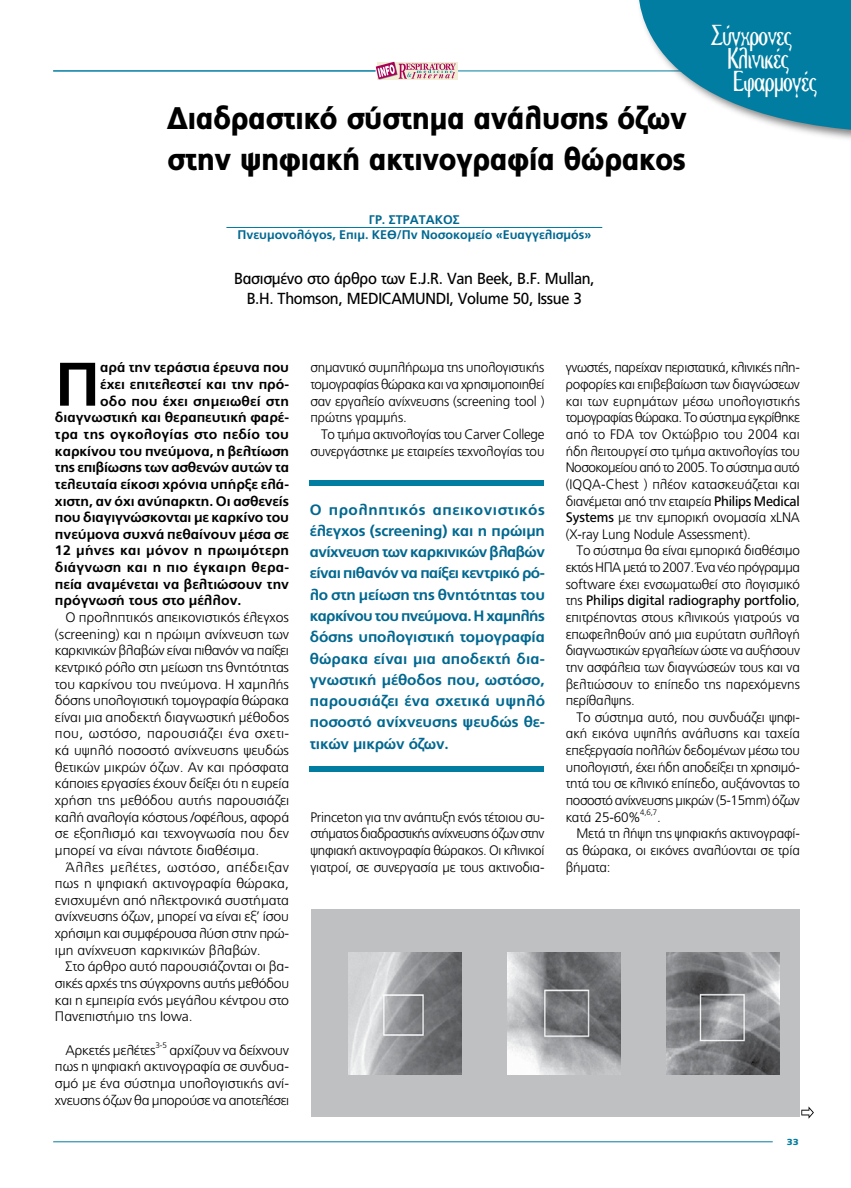
<style>
.page{position:relative;width:851px;height:1188px;background:#fff}
.page>*{position:absolute;margin:0;border:0;box-sizing:border-box;transform-origin:0 0}
.t1{font:700 61.38px "PF Catalog";color:#000}
.t2{font:900 31.25px/41.2px "PF Catalog";letter-spacing:-.025em;color:#000;scale:.9 1}
.t3{font:300 30px/23px "CF Holly";letter-spacing:-.05em;color:#fff;scale:.8 1}
.t4{font:16px/20px "PF Catalog";letter-spacing:-.02em;color:#000;text-align:center;scale:.95 1}
.t5{font:700 15px/21.2px "PF Catalog";letter-spacing:-.005em;color:#006890;text-align:justify}
.t6{font:300 13.75px/16.6px "PF Catalog";letter-spacing:-.01em;color:#000;text-align:justify}
.t7{font:700 13.75px "PF Catalog";color:#000}
.t8{font:700 13.75px "PF Catalog";letter-spacing:.02em;color:#000}
.t9{font:700 12.5px/15px "PF Catalog";color:#006890;text-align:center}
.t10{font:900 8.75px "PF Catalog";color:#007da0;scale:1.15 1}
.t11{font:300 8px "PF Catalog";color:#000}
.s1{font-weight:400}
</style>
<div class="page">
<hr style="left:457px;top:71px;width:340px;height:1px;background:#007da0">
<hr style="left:53px;top:71px;width:322px;height:1px;background:#007da0">
<div style="left:377px;top:62px;width:80px;height:18px;background:#f2eed6"></div>
<svg style="left:375px;top:62px;width:81px;height:18px"></svg>
<hr style="left:53px;top:1141px;width:719px;height:1px;background:#007da0">
<svg style="left:801px;top:1106px;width:12px;height:12px"></svg>
<div style="left:635px;top:0;width:215px;height:145px;background:#000;opacity:.5"></div>
<svg style="left:620px;top:0;width:230px;height:131px"></svg>
<hr style="left:226px;top:227px;width:376px;height:1px;background:#007da0">
<div style="left:311px;top:909px;width:489px;height:207px;background:#bec0c2"></div>
<img style="left:348px;top:952px;width:113px;height:121px">
<img style="left:507px;top:952px;width:113px;height:121px">
<img style="left:666px;top:952px;width:113px;height:121px">
<div style="left:310px;top:480px;width:234px;height:5px;background:#007da0"></div>
<div style="left:310px;top:765px;width:234px;height:6px;background:#007da0"></div>
<h2 class="t2" style="left:167px;top:98px;width:579px">Διαδραστικό σύστημα ανάλυσης όζων στην ψηφιακή ακτινογραφία θώρακος</h2>
<p class="t9" style="left:237px;top:212px;width:355px">ΓΡ. ΣΤΡΑΤΑΚΟΣ<br>Πνευμονολόγος, Επιμ. ΚΕΘ/Πν Νοσοκομείο «Ευαγγελισμός»</p>
<p class="t4" style="left:234px;top:269px;width:381px">Βασισμένο στο άρθρο των E.J.R. Van Beek, B.F. Mullan,<br>B.H. Thomson, MEDICAMUNDI, Volume 50, Issue 3</p>
<h3 class="t3" style="left:727px;top:24px;width:114px;text-indent:-17px">Σύγχρονες<br>Κλινικές<br>Εφαρμογές</h3>
<h1 class="t1" style="left:55px;top:348px;width:47px">Π</h1>
<p class="t7" style="left:100px;top:359px;width:190px">αρά την τεράστια έρευνα που</p>
<p class="t7" style="left:100px;top:376px;width:190px">έχει επιτελεστεί και την πρό-</p>
<p class="t7" style="left:100px;top:392px;width:190px">οδο που έχει σημειωθεί στη</p>
<p class="t7" style="left:55px;top:409px;width:235px">διαγνωστική και θεραπευτική φαρέ-</p>
<p class="t8" style="left:55px;top:426px;width:235px">τρα της ογκολογίας στο πεδίο του</p>
<p class="t7" style="left:55px;top:442px;width:236px">καρκίνου του πνεύμονα, η βελτίωση</p>
<p class="t7" style="left:55px;top:459px;width:236px">της επιβίωσης των ασθενών αυτών τα</p>
<p class="t7" style="left:55px;top:476px;width:235px">τελευταία είκοσι χρόνια υπήρξε ελά-</p>
<p class="t7" style="left:55px;top:492px;width:235px">χιστη, αν όχι ανύπαρκτη. Οι ασθενείς</p>
<p class="t7" style="left:55px;top:509px;width:235px">που διαγιγνώσκονται με καρκίνο του</p>
<p class="t7" style="left:55px;top:525px;width:235px">πνεύμονα συχνά πεθαίνουν μέσα σε</p>
<p class="t8" style="left:55px;top:542px;width:236px">12 μήνες και μόνον η πρωιμότερη</p>
<p class="t7" style="left:55px;top:559px;width:235px">διάγνωση και η πιο έγκαιρη θερα-</p>
<p class="t7" style="left:55px;top:575px;width:235px">πεία αναμένεται να βελτιώσουν την</p>
<p class="t7" style="left:55px;top:592px;width:188px">πρόγνωσή τους στο μέλλον.</p>
<p class="t6" style="left:55px;top:609px;width:236px;text-indent:11px">Ο προληπτικός απεικονιστικός έλεγχος (screening) και η πρώιμη ανίχνευση των καρκινικών βλαβών είναι πιθανόν να παίξει κεντρικό ρόλο στη μείωση της θνητότητας του καρκίνου του πνεύμονα. Η χαμηλής δόσης υπολογιστική τομογραφία θώρακα είναι μια αποδεκτή διαγνωστική μέθοδος που, ωστόσο, παρουσιάζει ένα σχετι&shy;κά υψηλό ποσοστό ανίχνευσης ψευδώς θετικών μικρών όζων. Αν και πρόσφατα κάποιες εργασίες έχουν δείξει ότι η ευρεία χρήση της μεθόδου αυτής παρουσιάζει καλή αναλογία κόστους /οφέλους, αφορά σε εξοπλισμό και τεχνογνωσία που δεν μπορεί να είναι πάντοτε διαθέσιμα.</p>
<p class="t6" style="left:55px;top:858px;width:235px;text-indent:11px">Άλλες μελέτες, ωστόσο, απέδειξαν πως η ψηφιακή ακτινογραφία θώρακα, ενισχυμένη από ηλεκτρονικά συστήματα ανίχνευσης όζων, μπορεί να είναι εξ’ ίσου χρήσιμη και συμφέρουσα λύση στην πρώ&shy;ιμη ανίχνευση καρκινικών βλαβών.</p>
<p class="t6" style="left:55px;top:958px;width:235px;text-indent:11px">Στο άρθρο αυτό παρουσιάζονται οι βα&shy;σικές αρχές της σύγχρονης αυτής μεθόδου και η εμπειρία ενός μεγάλου κέντρου στο Πανεπιστήμιο της Iowa.</p>
<p class="t6" style="left:66px;top:1041px;width:91px">Αρκετές μελέτες</p>
<p class="t11" style="left:155px;top:1040px;width:13px">3-5</p>
<p class="t6" style="left:55px;top:1041px;width:235px;text-indent:115px">αρχίζουν να δείχνουν πως η ψηφιακή ακτινογραφία σε συνδυα&shy;σμό με ένα σύστημα υπολογιστικής ανί&shy;χνευσης όζων θα μπορούσε να αποτελέσει</p>
<p class="t6" style="left:310px;top:359px;width:235px">σημαντικό συμπλήρωμα της υπολογιστικής τομογραφίας θώρακα και να χρησιμοποιηθεί σαν εργαλείο ανίχνευσης (screening tool ) πρώτης γραμμής.</p>
<p class="t6" style="left:310px;top:426px;width:236px;text-align:right">Το τμήμα ακτινολογίας του Carver College συνεργάστηκε με εταιρείες τεχνολογίας του</p>
<p class="t5" style="left:310px;top:498px;width:237px">Ο προληπτικός απεικονιστικός έλεγχος (screening) και η πρώιμη ανίχνευση των καρκινικών βλαβών είναι πιθανόν να παίξει κεντρικό ρό&shy;λο στη μείωση της θνητότητας του καρκίνου του πνεύμονα. Η χαμηλής δόσης υπολογιστική τομογραφία θώρακα είναι μια αποδεκτή δια&shy;γνωστική μέθοδος που, ωστόσο, παρουσιάζει ένα σχετικά υψηλό ποσοστό ανίχνευσης ψευδώς θε&shy;τικών μικρών όζων.</p>
<p class="t6" style="left:310px;top:808px;width:236px">Princeton για την ανάπτυξη ενός τέτοιου συ&shy;στήματος διαδραστικής ανίχνευσης όζων στην ψηφιακή ακτινογραφία θώρακος. Οι κλινικοί γιατροί, σε συνεργασία με τους ακτινοδια-</p>
<p class="t6" style="left:565px;top:359px;width:236px">γνωστές, παρείχαν περιστατικά, κλινικές πλη&shy;ροφορίες και επιβεβαίωση των διαγνώσεων και των ευρημάτων μέσω υπολογιστικής τομογραφίας θώρακα. Το σύστημα εγκρίθηκε από το FDA τον Οκτώβριο του 2004 και ήδη λειτουργεί στο τμήμα ακτινολογίας του Νοσοκομείου από το 2005. Το σύστημα αυτό (IQQA-Chest ) πλέον κατασκευάζεται και διανέμεται από την εταιρεία <span class="s1">Philips Medical Systems</span> με την εμπορική ονομασία xLNA (X-ray Lung Nodule Assessment).</p>
<p class="t6" style="left:565px;top:542px;width:236px;text-indent:11px">Το σύστημα θα είναι εμπορικά διαθέσιμο εκτός ΗΠΑ μετά το 2007. Ένα νέο πρόγραμμα software έχει ενσωματωθεί στο λογισμικό της <span class="s1">Philips digital radiography portfolio</span>, επιτρέποντας στους κλινικούς γιατρούς να επωφεληθούν από μια ευρύτατη συλλογή διαγνωστικών εργαλείων ώστε να αυξήσουν την ασφάλεια των διαγνώσεών τους και να βελτιώσουν το επίπεδο της παρεχόμενης περίθαλψης.</p>
<p class="t6" style="left:565px;top:708px;width:236px;text-indent:11px">Το σύστημα αυτό, που συνδυάζει ψηφι&shy;ακή εικόνα υψηλής ανάλυσης και ταχεία επεξεργασία πολλών δεδομένων μέσω του υπολογιστή, έχει ήδη αποδείξει τη χρησιμό&shy;τητά του σε κλινικό επίπεδο, αυξάνοντας το ποσοστό ανίχνευσης μικρών (5-15mm) όζων κατά 25-60%</p>
<p class="t11" style="left:640px;top:807px;width:19px">4,6,7</p>
<p class="t6" style="left:657px;top:808px;width:5px">.</p>
<p class="t6" style="left:576px;top:825px;width:225px">Μετά τη λήψη της ψηφιακής ακτινογραφί-</p>
<p class="t6" style="left:565px;top:841px;width:235px">ας θώρακα, οι εικόνες αναλύονται σε τρία</p>
<p class="t6" style="left:565px;top:858px;width:46px">βήματα:</p>
<p class="t10" style="left:786px;top:1136px;width:12px">33</p>
</div>
